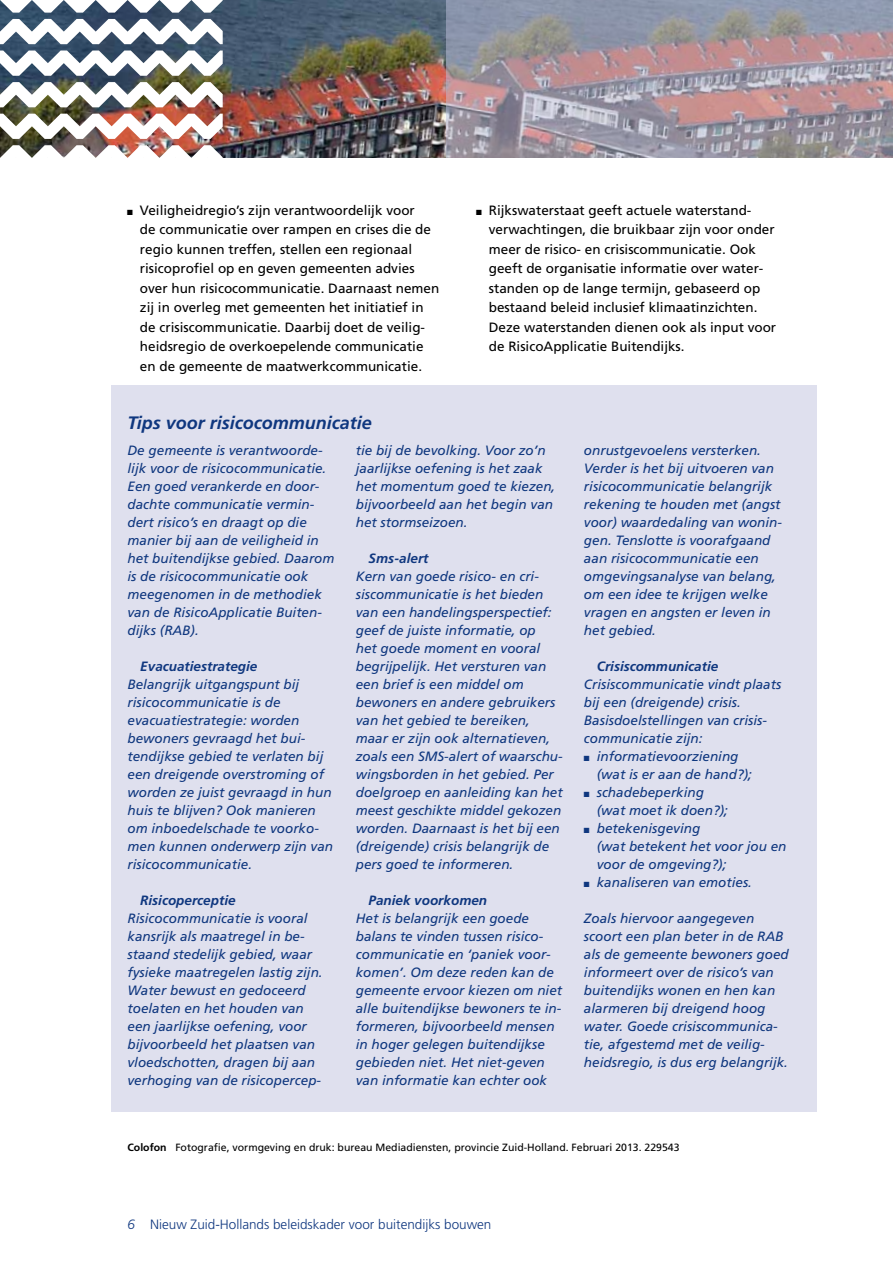
<style>
.page{position:relative;width:893px;height:1263px;background:#fff}
.page>*{position:absolute;margin:0;border:0;box-sizing:border-box;transform-origin:0 0}
.t1{font:italic 700 18px "Frutiger LT Std";color:#0f377f}
.t2{font:italic 13.5px/18px "Frutiger LT Std";color:#0f377f}
.t3{font:13.5px/19.5px "Frutiger LT Std";color:#000}
.t4{font:italic 700 13.5px "Frutiger LT Std";color:#0f377f}
.t5{font:300 13.5px "Frutiger LT Std";color:#0f377f}
.t6{font:10.5px "Frutiger LT Std";color:#000}
.s1{font-weight:700}
.s2{font-style:italic}
</style>
<div class="page">
<div style="left:111px;top:385px;width:705px;height:727px;background:#dfe0ee"></div>
<img style="left:223px;top:0;width:223px;height:158px">
<svg style="left:446px;top:0;width:447px;height:158px"></svg>
<img style="left:0;top:0;width:223px;height:158px">
<p class="t3" style="left:140px;top:200px;width:301px;text-indent:-13px">■ Veiligheidregio’s zijn verantwoordelijk voor<br>de communicatie over rampen en crises die de regio kunnen treffen, stellen een regionaal risicoprofiel op en geven gemeenten advies over hun risicocommunicatie. Daarnaast nemen zij in overleg met gemeenten het initiatief in de crisiscommunicatie. Daarbij doet de veilig&shy;heidsregio de overkoepelende communicatie en de gemeente de maatwerkcommunicatie.</p>
<p class="t3" style="left:489px;top:200px;width:289px;text-indent:-13px">■ Rijkswaterstaat geeft actuele waterstand&shy;verwachtingen, die bruikbaar zijn voor onder meer de risico- en crisiscommunicatie. Ook geeft de organisatie informatie over water&shy;standen op de lange termijn, gebaseerd op bestaand beleid inclusief klimaatinzichten.<br>Deze waterstanden dienen ook als input voor de RisicoApplicatie Buitendijks.</p>
<h1 class="t1" style="left:128px;top:412px;width:246px">Tips voor risicocommunicatie</h1>
<p class="t2" style="left:128px;top:441px;width:208px">De gemeente is verantwoorde&shy;lijk voor de risicocommunicatie.<br>Een goed verankerde en door&shy;dachte communicatie vermin&shy;dert risico’s en draagt op die manier bij aan de veiligheid in het buitendijkse gebied. Daarom is de risicocommunicatie ook meegenomen in de methodiek van de RisicoApplicatie Buiten&shy;dijks (RAB).</p>
<p class="t4" style="left:140px;top:658px;width:119px">Evacuatiestrategie</p>
<p class="t2" style="left:128px;top:675px;width:207px">Belangrijk uitgangspunt bij risicocommunicatie is de evacuatiestrategie: worden bewoners gevraagd het bui&shy;tendijkse gebied te verlaten bij een dreigende overstroming of worden ze juist gevraagd in hun huis te blijven? Ook manieren om inboedelschade te voorko&shy;men kunnen onderwerp zijn van risicocommunicatie.</p>
<p class="t4" style="left:140px;top:892px;width:97px">Risicoperceptie</p>
<p class="t2" style="left:128px;top:909px;width:197px">Risicocommunicatie is vooral kansrijk als maatregel in be&shy;staand stedelijk gebied, waar fysieke maatregelen lastig zijn.<br>Water bewust en gedoceerd toelaten en het houden van een jaarlijkse oefening, voor bijvoorbeeld het plaatsen van vloedschotten, dragen bij aan verhoging van de risicopercep-</p>
<p class="t2" style="left:356px;top:441px;width:201px">tie bij de bevolking. Voor zo’n jaarlijkse oefening is het zaak het momentum goed te kiezen, bijvoorbeeld aan het begin van het stormseizoen.</p>
<p class="t4" style="left:369px;top:550px;width:62px">Sms-alert</p>
<p class="t2" style="left:356px;top:567px;width:208px">Kern van goede risico- en cri&shy;siscommunicatie is het bieden van een handelingsperspectief: geef de juiste informatie, op<br>het goede moment en vooral begrijpelijk. Het versturen van een brief is een middel om bewoners en andere gebruikers van het gebied te bereiken, maar er zijn ook alternatieven, zoals een SMS-alert of waarschu&shy;wingsborden in het gebied. Per doelgroep en aanleiding kan het meest geschikte middel gekozen worden. Daarnaast is het bij een (dreigende) crisis belangrijk de pers goed te informeren.</p>
<p class="t4" style="left:369px;top:892px;width:120px">Paniek voorkomen</p>
<p class="t2" style="left:356px;top:909px;width:208px">Het is belangrijk een goede balans te vinden tussen risico&shy;communicatie en ‘paniek voor&shy;komen’. Om deze reden kan de gemeente ervoor kiezen om niet alle buitendijkse bewoners te in&shy;formeren, bijvoorbeeld mensen in hoger gelegen buitendijkse gebieden niet. Het niet-geven van informatie kan echter ook</p>
<p class="t2" style="left:584px;top:441px;width:200px">onrustgevoelens versterken.<br>Verder is het bij uitvoeren van risicocommunicatie belangrijk rekening te houden met (angst voor) waardedaling van wonin&shy;gen. Tenslotte is voorafgaand aan risicocommunicatie een omgevingsanalyse van belang, om een idee te krijgen welke vragen en angsten er leven in het gebied.</p>
<p class="t4" style="left:597px;top:658px;width:123px">Crisiscommunicatie</p>
<p class="t2" style="left:584px;top:675px;width:199px">Crisiscommunicatie vindt plaats bij een (dreigende) crisis.<br>Basisdoelstellingen van crisis&shy;communicatie zijn:</p>
<p class="t2" style="left:597px;top:747px;width:157px;text-indent:-13px">■ informatievoorziening (wat is er aan de hand?);</p>
<p class="t2" style="left:597px;top:783px;width:133px;text-indent:-13px">■ schadebeperking (wat moet ik doen?);</p>
<p class="t2" style="left:597px;top:819px;width:191px;text-indent:-13px">■ betekenisgeving<br>(wat betekent het voor jou en voor de omgeving?);</p>
<p class="t2" style="left:584px;top:873px;width:170px">■ kanaliseren van emoties.</p>
<p class="t2" style="left:584px;top:909px;width:206px">Zoals hiervoor aangegeven scoort een plan beter in de RAB als de gemeente bewoners goed informeert over de risico’s van buitendijks wonen en hen kan alarmeren bij dreigend hoog water. Goede crisiscommunica&shy;tie, afgestemd met de veilig&shy;heidsregio, is dus erg belangrijk.</p>
<p class="t6" style="left:128px;top:1141px;width:553px"><span class="s1">Colofon</span> Fotografie, vormgeving en druk: bureau Mediadiensten, provincie Zuid-Holland. Februari 2013. 229543</p>
<p class="t5" style="left:128px;top:1216px;width:365px"><span class="s2">6</span> Nieuw Zuid-Hollands beleidskader voor buitendijks bouwen</p>
</div>
